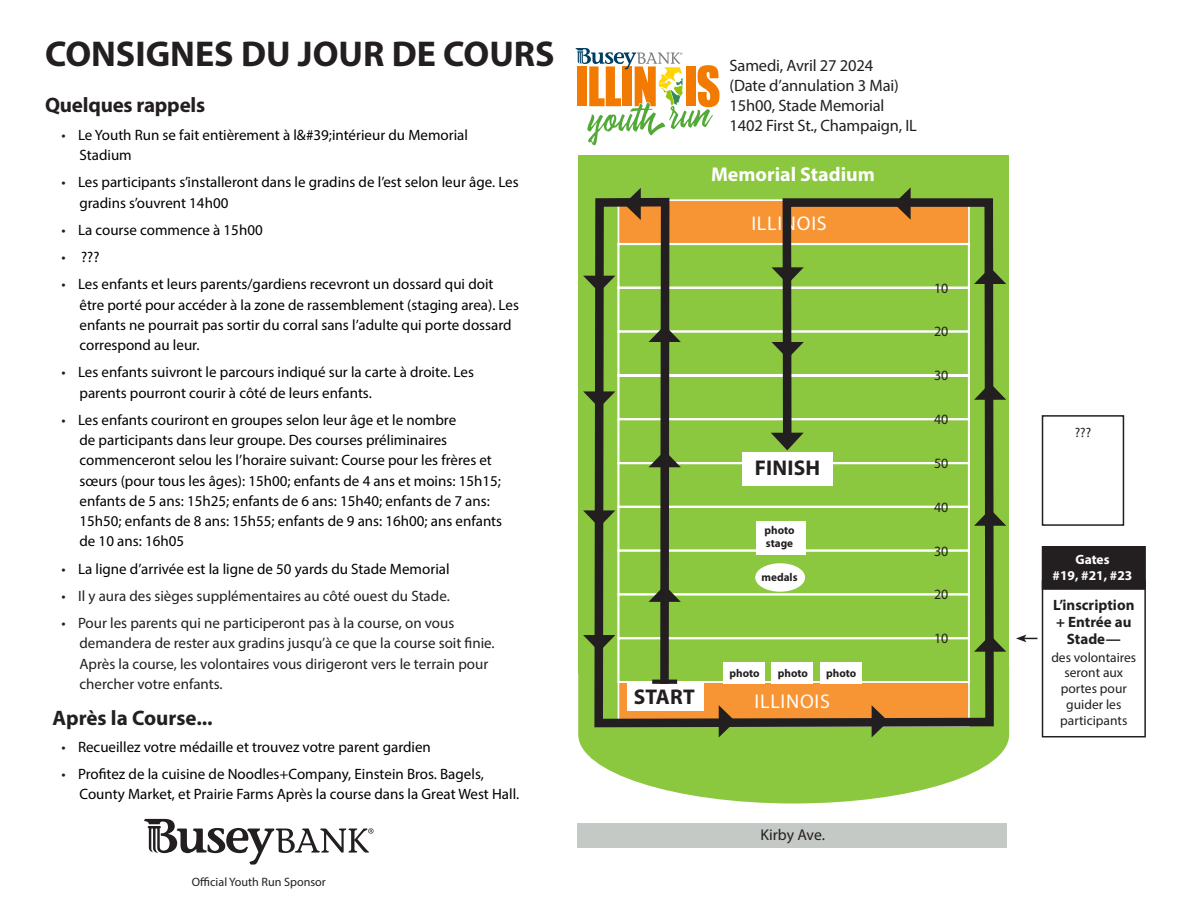
<style>
.page{position:relative;width:1188px;height:918px;background:#fff}
.page>*{position:absolute;margin:0;border:0;box-sizing:border-box;transform-origin:0 0}
.t1{font:700 36px "Myriad Pro";color:#231f20}
.tx{font:700 21.3px "Myriad Pro";letter-spacing:.01em;color:#231f20}
.bl_new{font:700 21px "Myriad Pro";color:#231f20}
.tx-2{font:700 21px "Myriad Pro";letter-spacing:-.01em;color:#231f20}
.tx-3{font:19.95px "Myriad Pro";letter-spacing:.04em;color:#fff}
.tx-4{font:700 19.95px "Myriad Pro";color:#fff}
.tx-5{font:16.5px "Myriad Pro";letter-spacing:-.01em;color:#231f20}
.tx-6{font:15.6px "Myriad Pro";letter-spacing:-.005em;color:#231f20}
.bl_new-2{font:15px/20.2px "Myriad Pro";color:#000}
.bl_new-3{font:15px/20.2px "Myriad Pro";color:#231f20}
.tx-7{font:700 15px/17.2px "Myriad Pro";color:#231f20;text-align:center}
.questions{font:14.25px "Myriad Pro";color:#231f20}
.tx-8{font:13.5px/15.8px "Myriad Pro";color:#231f20;text-align:center}
.tx-9{font:700 13.5px/15.8px "Myriad Pro";color:#fff;text-align:center}
.t2{font:12.15px "Myriad Pro";color:#231f20}
.questions-2{font:700 11.4px/12.9px "Myriad Pro";color:#231f20}
.s1{color:#231f20}
</style>
<div class="page">
<div style="left:1043px;top:547px;width:102px;height:42px;background:#231f20"></div>
<div style="left:1042px;top:546px;width:104px;height:44px;border:2px solid #231f20"></div>
<div style="left:1042px;top:580px;width:104px;height:157px;border:2px solid #231f20"></div>
<div style="left:578px;top:156px;width:431px;height:518px;background:#8cc740"></div>
<svg style="left:578px;top:674px;width:431px;height:129px;fill:#8cc740"></svg>
<div style="left:578px;top:823px;width:429px;height:25px;background:#c5c9c5"></div>
<svg style="left:634px;top:188px;width:7px;height:6px"></svg>
<svg style="left:583px;top:510px;width:7px;height:8px"></svg>
<svg style="left:583px;top:635px;width:7px;height:7px"></svg>
<svg style="left:719px;top:732px;width:16px;height:5px"></svg>
<svg style="left:872px;top:732px;width:16px;height:5px"></svg>
<svg style="left:998px;top:643px;width:8px;height:9px"></svg>
<svg style="left:998px;top:517px;width:8px;height:9px"></svg>
<svg style="left:904px;top:187px;width:7px;height:7px"></svg>
<svg style="left:590px;top:194px;width:408px;height:538px"></svg>
<svg style="left:771px;top:433px;width:33px;height:17px"></svg>
<svg style="left:1016px;top:635px;width:21px;height:7px"></svg>
<div style="left:1042px;top:415px;width:82px;height:111px;border:2px solid #231f20"></div>
<svg style="left:144px;top:819px;width:230px;height:46px"></svg>
<svg style="left:575px;top:48px;width:145px;height:97px"></svg>
<p class="t1" style="left:45px;top:30px;width:511px">CONSIGNES DU JOUR DE COURS</p>
<p class="tx-2" style="left:45px;top:92px;width:162px">Quelques rappels</p>
<p class="bl_new-2" style="left:80px;top:124px;width:390px;text-indent:-18px"><span class="s1">•</span> Le Youth Run se fait entièrement à l&amp;#39;intérieur du Memorial<br>Stadium</p>
<p class="bl_new-2" style="left:80px;top:172px;width:441px;text-indent:-18px"><span class="s1">•</span> Les participants s’installeront dans le gradins de l’est selon leur âge. Les gradins s’ouvrent 14h00</p>
<p class="bl_new-2" style="left:62px;top:219px;width:203px"><span class="s1">•</span> La course commence à 15h00</p>
<p class="bl_new-2" style="left:62px;top:247px;width:39px"><span class="s1">•</span> ???</p>
<p class="bl_new-2" style="left:80px;top:274px;width:441px;text-indent:-18px"><span class="s1">•</span> Les enfants et leurs parents/gardiens recevront un dossard qui doit être porté pour accéder à la zone de rassemblement (staging area). Les enfants ne pourrait pas sortir du corral sans l’adulte qui porte dossard correspond au leur.</p>
<p class="bl_new-2" style="left:80px;top:362px;width:396px;text-indent:-18px"><span class="s1">•</span> Les enfants suivront le parcours indiqué sur la carte à droite. Les parents pourront courir à côté de leurs enfants.</p>
<p class="bl_new-2" style="left:80px;top:409px;width:424px;text-indent:-18px"><span class="s1">•</span> Les enfants couriront en groupes selon leur âge et le nombre<br>de participants dans leur groupe. Des courses préliminaires commenceront selou les l’horaire suivant: Course pour les frères et sœurs (pour tous les âges): 15h00; enfants de 4 ans et moins: 15h15; enfants de 5 ans: 15h25; enfants de 6 ans: 15h40; enfants de 7 ans:<br>15h50; enfants de 8 ans: 15h55; enfants de 9 ans: 16h00; ans enfants de 10 ans: 16h05</p>
<p class="bl_new-2" style="left:62px;top:558px;width:390px"><span class="s1">•</span> La ligne d’arrivée est la ligne de 50 yards du Stade Memorial</p>
<p class="bl_new-3" style="left:62px;top:586px;width:390px">• Il y aura des sièges supplémentaires au côté ouest du Stade.</p>
<p class="bl_new-3" style="left:80px;top:613px;width:417px;text-indent:-18px">• Pour les parents qui ne participeront pas à la course, on vous demandera de rester aux gradins jusqu’à ce que la course soit finie.<br>Après la course, les volontaires vous dirigeront vers le terrain pour chercher votre enfants.</p>
<p class="bl_new" style="left:52px;top:704px;width:162px">Après la Course...</p>
<p class="bl_new-2" style="left:62px;top:737px;width:371px"><span class="s1">•</span> Recueillez votre médaille et trouvez votre parent gardien</p>
<p class="bl_new-2" style="left:80px;top:764px;width:441px;text-indent:-18px"><span class="s1">•</span> Profitez de la cuisine de Noodles+Company, Einstein Bros. Bagels,<br>County Market, et Prairie Farms Après la course dans la Great West Hall.</p>
<p class="t2" style="left:192px;top:875px;width:136px">Official Youth Run Sponsor</p>
<p class="tx-5" style="left:730px;top:56px;width:145px">Samedi, Avril 27 2024</p>
<p class="tx-5" style="left:730px;top:76px;width:171px">(Date d’annulation 3 Mai)</p>
<p class="tx-5" style="left:730px;top:95px;width:156px">15h00, Stade Memorial</p>
<p class="tx-5" style="left:730px;top:115px;width:189px">1402 First St., Champaign, IL</p>
<p class="tx-4" style="left:711px;top:162px;width:165px">Memorial Stadium</p>
<p class="tx-3" style="left:751px;top:211px;width:77px">ILLINOIS</p>
<p class="tx" style="left:634px;top:683px;width:62px">START</p>
<p class="tx" style="left:755px;top:454px;width:67px">FINISH</p>
<p class="questions-2" style="left:764px;top:524px;width:32px">photo stage</p>
<p class="questions-2" style="left:762px;top:570px;width:37px">medals</p>
<p class="questions-2" style="left:729px;top:667px;width:32px">photo</p>
<p class="questions-2" style="left:778px;top:667px;width:32px">photo</p>
<p class="questions-2" style="left:826px;top:667px;width:32px">photo</p>
<p class="tx-3" style="left:755px;top:689px;width:77px">ILLINOIS</p>
<p class="questions" style="left:934px;top:280px;width:16px">10</p>
<p class="questions" style="left:934px;top:322px;width:16px">20</p>
<p class="questions" style="left:934px;top:366px;width:16px">30</p>
<p class="questions" style="left:934px;top:411px;width:16px">40</p>
<p class="questions" style="left:934px;top:454px;width:16px">50</p>
<p class="questions" style="left:934px;top:499px;width:16px">40</p>
<p class="questions" style="left:934px;top:542px;width:16px">30</p>
<p class="questions" style="left:934px;top:585px;width:16px">20</p>
<p class="questions" style="left:934px;top:630px;width:16px">10</p>
<p class="tx-6" style="left:760px;top:825px;width:66px">Kirby Ave.</p>
<p class="tx-8" style="left:1075px;top:424px;width:18px">???</p>
<p class="tx-9" style="left:1053px;top:552px;width:81px">Gates<br>#19, #21, #23</p>
<p class="tx-7" style="left:1053px;top:596px;width:83px">L’inscription</p>
<p class="tx-7" style="left:1056px;top:613px;width:77px">+ Entrée au<br>Stade—</p>
<p class="tx-8" style="left:1051px;top:649px;width:86px">des volontaires seront aux portes pour guider les participants</p>
</div>
